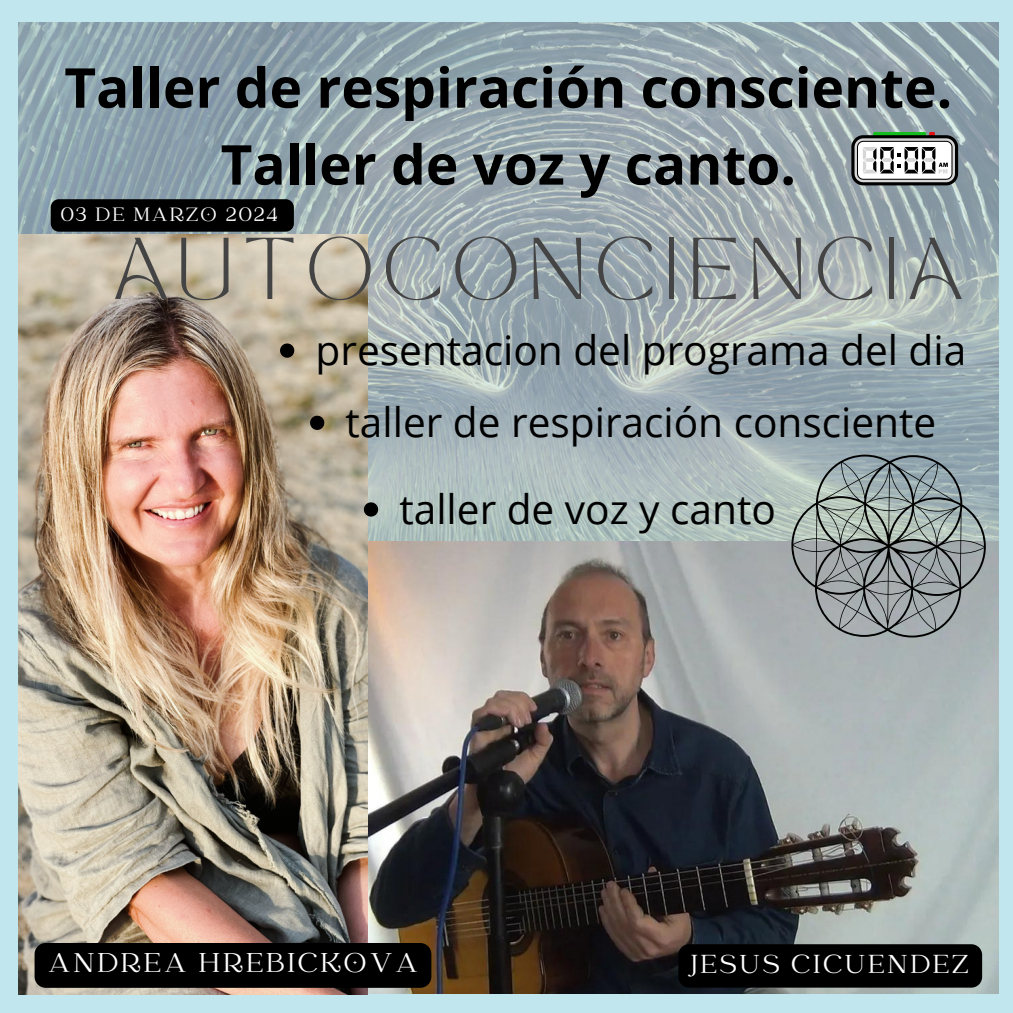
<style>
.page{position:relative;width:1013px;height:1013px;background:#fff}
.page>*{position:absolute;margin:0;border:0;box-sizing:border-box;transform-origin:0 0}
.t1{font:61.25px "TAN MONCHERI Regular";letter-spacing:.15em;color:#444}
.t2{font:700 55px/76.9px "Open Sans";color:#000;text-align:center}
.t3{font:40.62px "Open Sans";color:#000}
.t4{font:30px "Catchy Mager";letter-spacing:.1em;color:#fff}
.t5{font:28.75px "Catchy Mager";letter-spacing:.1em;color:#fff}
.t6{font:21.25px "Catchy Mager";letter-spacing:.1em;color:#fff}
</style>
<div class="page">
<div style="left:0;top:0;width:1012px;height:1012px;background:#c1e6ed"></div>
<img style="left:18px;top:23px;width:980px;height:518px">
<svg style="left:851px;top:132px;width:107px;height:53px;background:#9a9f9a"></svg>
<img style="left:368px;top:541px;width:630px;height:452px">
<img style="left:18px;top:234px;width:350px;height:760px">
<svg style="left:789px;top:454px;width:198px;height:183px;background:#8b9595"></svg>
<svg style="left:280px;top:343px;width:14px;height:15px"></svg>
<svg style="left:310px;top:416px;width:14px;height:14px"></svg>
<svg style="left:364px;top:502px;width:14px;height:14px"></svg>
<div style="left:51px;top:199px;width:243px;height:33px;background:#000;border-radius:8px"></div>
<div style="left:678px;top:944px;width:304px;height:43px;background:#000"></div>
<div style="left:35px;top:943px;width:396px;height:44px;background:#000"></div>
<p class="t2" style="left:64px;top:48px;width:889px">Taller de respiración consciente.<br>Taller de voz y canto.</p>
<p class="t6" style="left:60px;top:204px;width:219px">03 DE MARZO 2024</p>
<h3 class="t1" style="left:114px;top:236px;width:849px">AUTOCONCIENCIA</h3>
<h1 class="t3" style="left:315px;top:321px;width:652px">presentacion del programa del dia</h1>
<h3 class="t3" style="left:345px;top:393px;width:592px">taller de respiración consciente</h3>
<h3 class="t3" style="left:399px;top:480px;width:378px">taller de voz y canto</h3>
<h2 class="t4" style="left:48px;top:947px;width:371px">ANDREA HREBICKOVA</h2>
<p class="t5" style="left:691px;top:949px;width:279px">JESUS CICUENDEZ</p>
</div>
